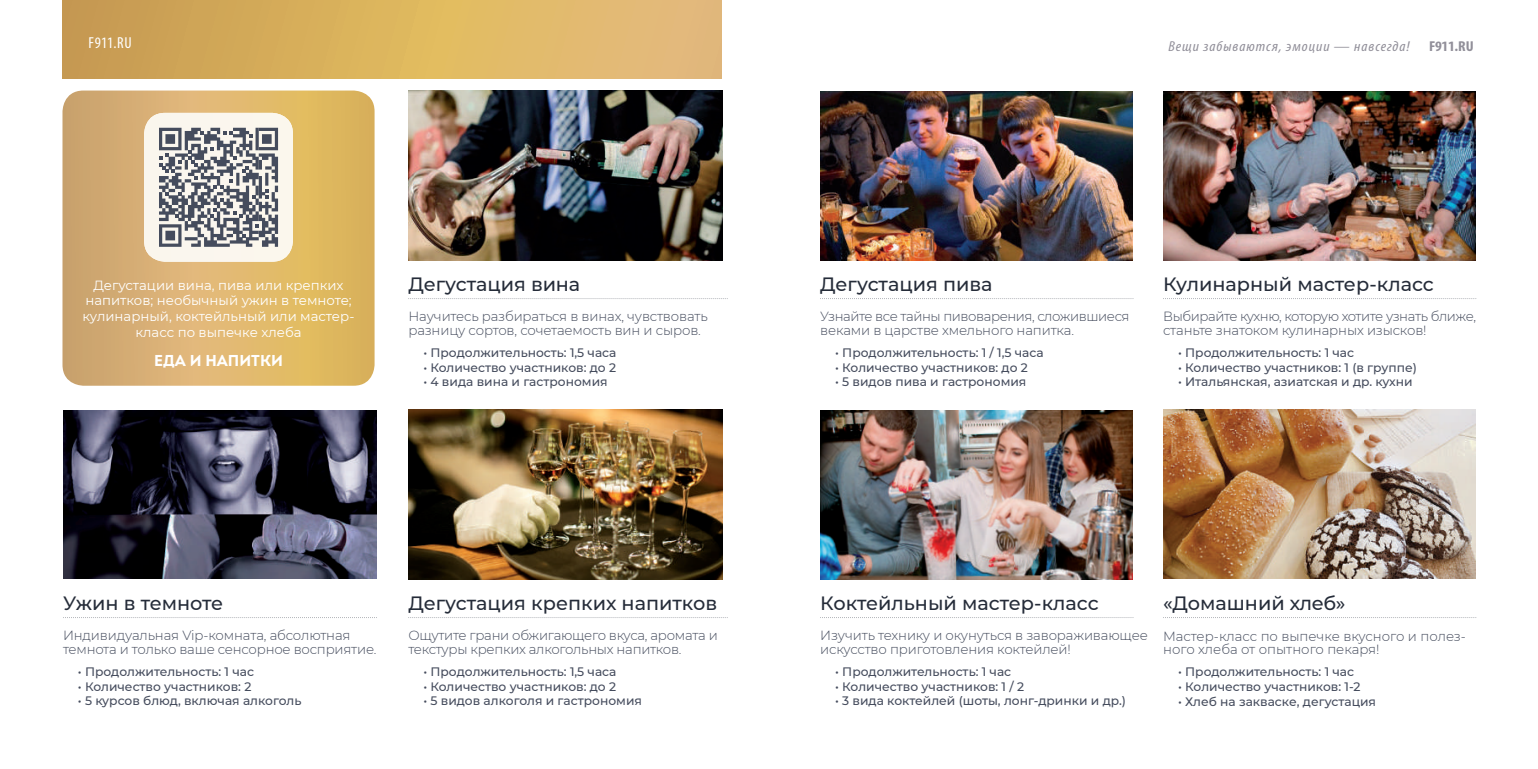
<style>
.page{position:relative;width:1538px;height:769px;background:#fff}
.page>*{position:absolute;margin:0;border:0;box-sizing:border-box;transform-origin:0 0}
.t1{font:500 19.25px "Montserrat";color:#252c39}
.t2{font:condensed 15.92px "Myriad Pro";letter-spacing:.025em;color:#fff}
.t3{font:700 15.75px "Intro";color:#fff}
.t4{font:italic condensed 14.35px "Myriad Pro";letter-spacing:.06em;color:#918f99;scale:1.11 1}
.t5{font:700 condensed 14.35px "Myriad Pro";letter-spacing:-.02em;color:#918f99;scale:1.11 1}
.t6{font:300 13.3px/13.3px "Montserrat";letter-spacing:-.015em;color:#454c5d}
.t7{font:13.3px/15.9px "Montserrat";color:#fff;text-align:center}
.t8{font:500 12.25px "Montserrat";color:#454c5d}
</style>
<div class="page">
<div style="left:62px;top:0;width:660px;height:79px;background:linear-gradient(to right,#ca9f4c,#eac279)"></div>
<img style="left:63px;top:410px;width:314px;height:169px">
<img style="left:1163px;top:91px;width:312px;height:169px">
<img style="left:1163px;top:409px;width:312px;height:170px">
<svg style="left:63px;top:617px;width:314px;height:1px"></svg>
<svg style="left:408px;top:298px;width:319px;height:1px"></svg>
<img style="left:408px;top:91px;width:314px;height:169px">
<img style="left:408px;top:410px;width:314px;height:169px">
<svg style="left:408px;top:617px;width:319px;height:1px"></svg>
<img style="left:820px;top:91px;width:313px;height:169px">
<img style="left:820px;top:410px;width:313px;height:169px">
<svg style="left:820px;top:298px;width:313px;height:1px"></svg>
<svg style="left:820px;top:617px;width:313px;height:1px"></svg>
<svg style="left:1163px;top:298px;width:313px;height:1px"></svg>
<svg style="left:1163px;top:617px;width:313px;height:1px"></svg>
<img style="left:62px;top:91px;width:313px;height:295px">
<img style="left:144px;top:113px;width:149px;height:149px">
<svg style="left:159px;top:128px;width:119px;height:119px;background:#999aa0"></svg>
<h2 class="t2" style="left:89px;top:33px;width:45px">F911.RU</h2>
<p class="t7" style="left:83px;top:276px;width:273px">Дегустации вина, пива или крепких напитков; необычный ужин в темноте; кулинарный, коктейльный или мастер&shy;класс по выпечке хлеба</p>
<p class="t3" style="left:154px;top:351px;width:130px">ЕДА И НАПИТКИ</p>
<h1 class="t1" style="left:408px;top:271px;width:173px">Дегустация вина</h1>
<p class="t6" style="left:408px;top:310px;width:301px">Научитесь разбираться в винах, чувствовать разницу сортов, сочетаемость вин и сыров.</p>
<p class="t8" style="left:423px;top:344px;width:195px">• Продолжительность: 1,5 часа</p>
<p class="t8" style="left:423px;top:359px;width:194px">• Количество участников: до 2</p>
<p class="t8" style="left:423px;top:373px;width:186px">• 4 вида вина и гастрономия</p>
<h1 class="t1" style="left:63px;top:590px;width:162px">Ужин в темноте</h1>
<p class="t6" style="left:63px;top:629px;width:315px">Индивидуальная Vip-комната, абсолютная темнота и только ваше сенсорное восприятие.</p>
<p class="t8" style="left:78px;top:663px;width:178px">• Продолжительность: 1 час</p>
<p class="t8" style="left:78px;top:678px;width:175px">• Количество участников: 2</p>
<p class="t8" style="left:78px;top:692px;width:225px">• 5 курсов блюд, включая алкоголь</p>
<h1 class="t1" style="left:408px;top:590px;width:310px">Дегустация крепких напитков</h1>
<p class="t6" style="left:408px;top:629px;width:311px">Ощутите грани обжигающего вкуса, аромата и текстуры крепких алкогольных напитков.</p>
<p class="t8" style="left:423px;top:663px;width:195px">• Продолжительность: 1,5 часа</p>
<p class="t8" style="left:423px;top:678px;width:194px">• Количество участников: до 2</p>
<p class="t8" style="left:423px;top:692px;width:220px">• 5 видов алкоголя и гастрономия</p>
<p class="t4" style="left:1168px;top:38px;width:219px">Вещи забываются, эмоции — навсегда!</p>
<p class="t5" style="left:1429px;top:37px;width:42px">F911.RU</p>
<h1 class="t1" style="left:820px;top:271px;width:174px">Дегустация пива</h1>
<p class="t6" style="left:820px;top:310px;width:311px">Узнайте все тайны пивоварения, сложившиеся веками в царстве хмельного напитка.</p>
<p class="t8" style="left:835px;top:344px;width:210px">• Продолжительность: 1 / 1,5 часа</p>
<p class="t8" style="left:835px;top:359px;width:194px">• Количество участников: до 2</p>
<p class="t8" style="left:835px;top:373px;width:193px">• 5 видов пива и гастрономия</p>
<h1 class="t1" style="left:1163px;top:271px;width:272px">Кулинарный мастер-класс</h1>
<p class="t6" style="left:1163px;top:310px;width:314px">Выбирайте кухню, которую хотите узнать ближе, станьте знатоком кулинарных изысков!</p>
<p class="t8" style="left:1178px;top:344px;width:178px">• Продолжительность: 1 час</p>
<p class="t8" style="left:1178px;top:359px;width:240px">• Количество участников: 1 (в группе)</p>
<p class="t8" style="left:1178px;top:373px;width:236px">• Итальянская, азиатская и др. кухни</p>
<h1 class="t1" style="left:820px;top:590px;width:280px">Коктейльный мастер-класс</h1>
<p class="t6" style="left:820px;top:629px;width:329px">Изучить технику и окунуться в завораживающее искусство приготовления коктейлей!</p>
<p class="t8" style="left:835px;top:663px;width:178px">• Продолжительность: 1 час</p>
<p class="t8" style="left:835px;top:678px;width:190px">• Количество участников: 1 / 2</p>
<p class="t8" style="left:835px;top:692px;width:292px">• 3 вида коктейлей (шоты, лонг-дринки и др.)</p>
<h1 class="t1" style="left:1163px;top:590px;width:184px">«Домашний хлеб»</h1>
<p class="t6" style="left:1163px;top:629px;width:304px">Мастер-класс по выпечке вкусного и полез&shy;ного хлеба от опытного пекаря!</p>
<p class="t8" style="left:1178px;top:663px;width:178px">• Продолжительность: 1 час</p>
<p class="t8" style="left:1178px;top:678px;width:184px">• Количество участников: 1-2</p>
<p class="t8" style="left:1178px;top:693px;width:200px">• Хлеб на закваске, дегустация</p>
</div>
